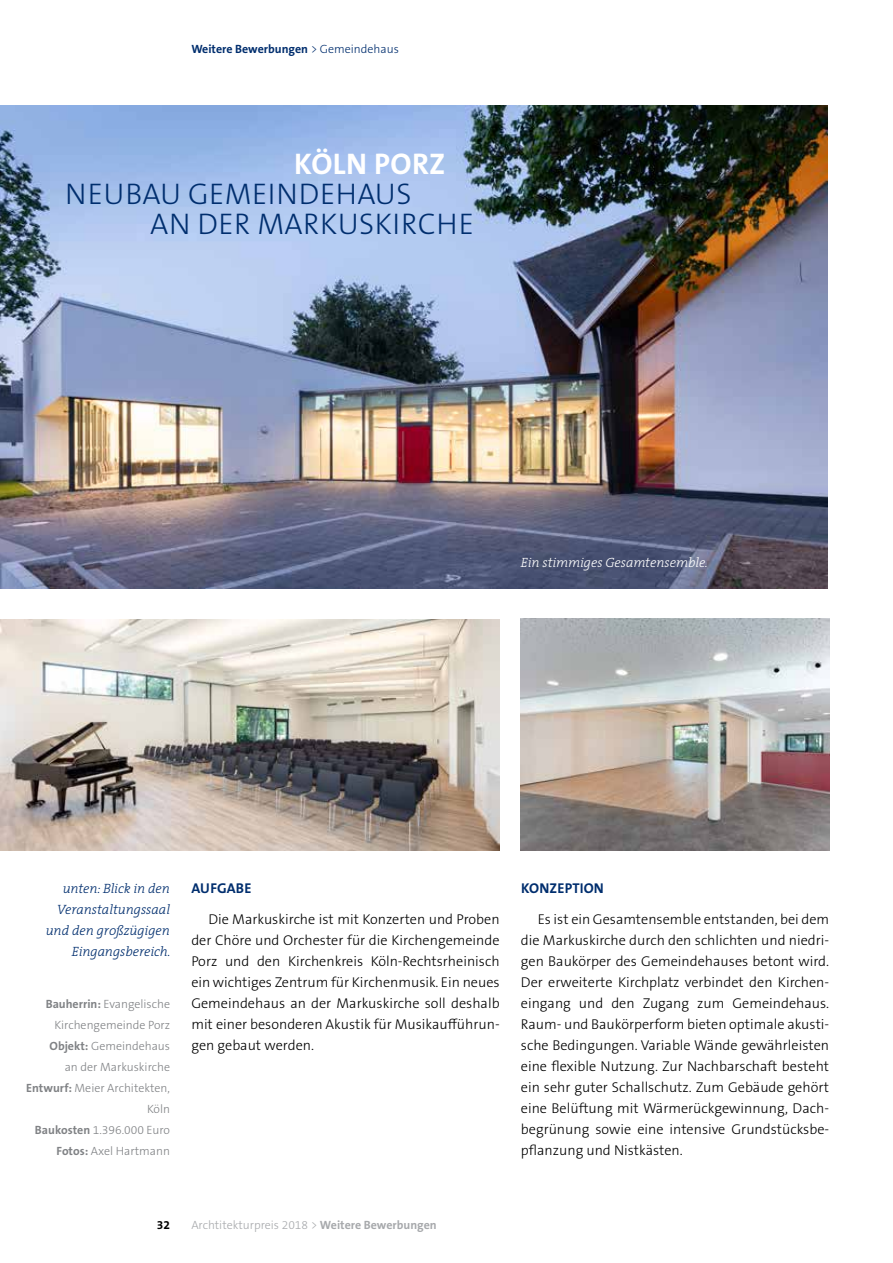
<style>
.page{position:relative;width:893px;height:1263px;background:#fff}
.page>*{position:absolute;margin:0;border:0;box-sizing:border-box;transform-origin:0 0}
.t1{font:300 30px/30px "The Sans OT3";letter-spacing:.015em;color:#002e6e}
.t2{font:700 30px "The Sans OT7";letter-spacing:.015em;color:#fff}
.t3{font:300 14.25px/21px "The Sans OT3";color:#000;text-align:justify}
.t4{font:700 14.25px "The Sans OT7";letter-spacing:.015em;color:#002e6e}
.t5{font:italic 300 13.5px/21px "The Serif";letter-spacing:-.005em;color:#002e6e;text-align:right}
.t6{font:italic 300 13.5px "The Serif";letter-spacing:-.005em;color:#fff}
.t7{font:300 12px/21px "The Sans OT3";color:#808285;text-align:right}
.t8{font:300 12px "The Sans OT3";color:#a7a9ac}
.t9{font:700 12px "The Sans OT7";color:#002e6e}
.t10{font:700 12px "The Sans OT7";color:#000}
.s1{font-family:"The Sans OT3";font-weight:300}
.s2{font-family:"The Sans OT7";font-weight:700}
</style>
<div class="page">
<img style="left:0;top:105px;width:827px;height:483px">
<img style="left:0;top:620px;width:500px;height:230px">
<img style="left:521px;top:618px;width:308px;height:232px">
<p class="t9" style="left:191px;top:41px;width:209px">Weitere Bewerbungen <span class="s1">&gt; Gemeindehaus</span></p>
<h1 class="t2" style="left:294px;top:145px;width:152px">KÖLN PORZ</h1>
<h1 class="t1" style="left:150px;top:180px;width:325px;text-indent:-85px">NEUBAU GEMEINDEHAUS<br>AN DER MARKUSKIRCHE</h1>
<p class="t6" style="left:521px;top:551px;width:189px">Ein stimmiges Gesamtensemble.</p>
<p class="t5" style="left:46px;top:877px;width:126px">unten: Blick in den<br>Veranstaltungssaal und den großzügigen<br>Eingangsbereich.</p>
<p class="t7" style="left:26px;top:994px;width:145px"><span class="s2">Bauherrin:</span> Evangelische<br>Kirchengemeinde Porz<br><span class="s2">Objekt:</span> Gemeindehaus<br>an der Markuskirche<br><span class="s2">Entwurf:</span> Meier Architekten,<br>Köln<br><span class="s2">Baukosten</span> 1.396.000 Euro<br><span class="s2">Fotos:</span> Axel Hartmann</p>
<p class="t4" style="left:191px;top:879px;width:62px">AUFGABE</p>
<p class="t3" style="left:191px;top:909px;width:310px;text-indent:17px">Die Markuskirche ist mit Konzerten und Proben der Chöre und Orchester für die Kirchengemeinde Porz und den Kirchenkreis Köln-Rechtsrheinisch ein wichtiges Zentrum für Kirchenmusik. Ein neues Gemeindehaus an der Markuskirche soll deshalb mit einer besonderen Akustik für Musikaufführun&shy;gen gebaut werden.</p>
<p class="t4" style="left:521px;top:879px;width:84px">KONZEPTION</p>
<p class="t3" style="left:521px;top:909px;width:310px;text-indent:17px">Es ist ein Gesamtensemble entstanden, bei dem die Markuskirche durch den schlichten und niedri&shy;gen Baukörper des Gemeindehauses betont wird.<br>Der erweiterte Kirchplatz verbindet den Kirchen&shy;eingang und den Zugang zum Gemeindehaus.<br>Raum- und Baukörperform bieten optimale akusti&shy;sche Bedingungen. Variable Wände gewährleisten eine flexible Nutzung. Zur Nachbarschaft besteht ein sehr guter Schallschutz. Zum Gebäude gehört eine Belüftung mit Wärmerückgewinnung, Dach&shy;begrünung sowie eine intensive Grundstücksbe&shy;pflanzung und Nistkästen.</p>
<p class="t10" style="left:157px;top:1217px;width:15px">32</p>
<p class="t8" style="left:191px;top:1217px;width:247px">Archtitekturpreis 2018 &gt; <span class="s2">Weitere Bewerbungen</span></p>
</div>
